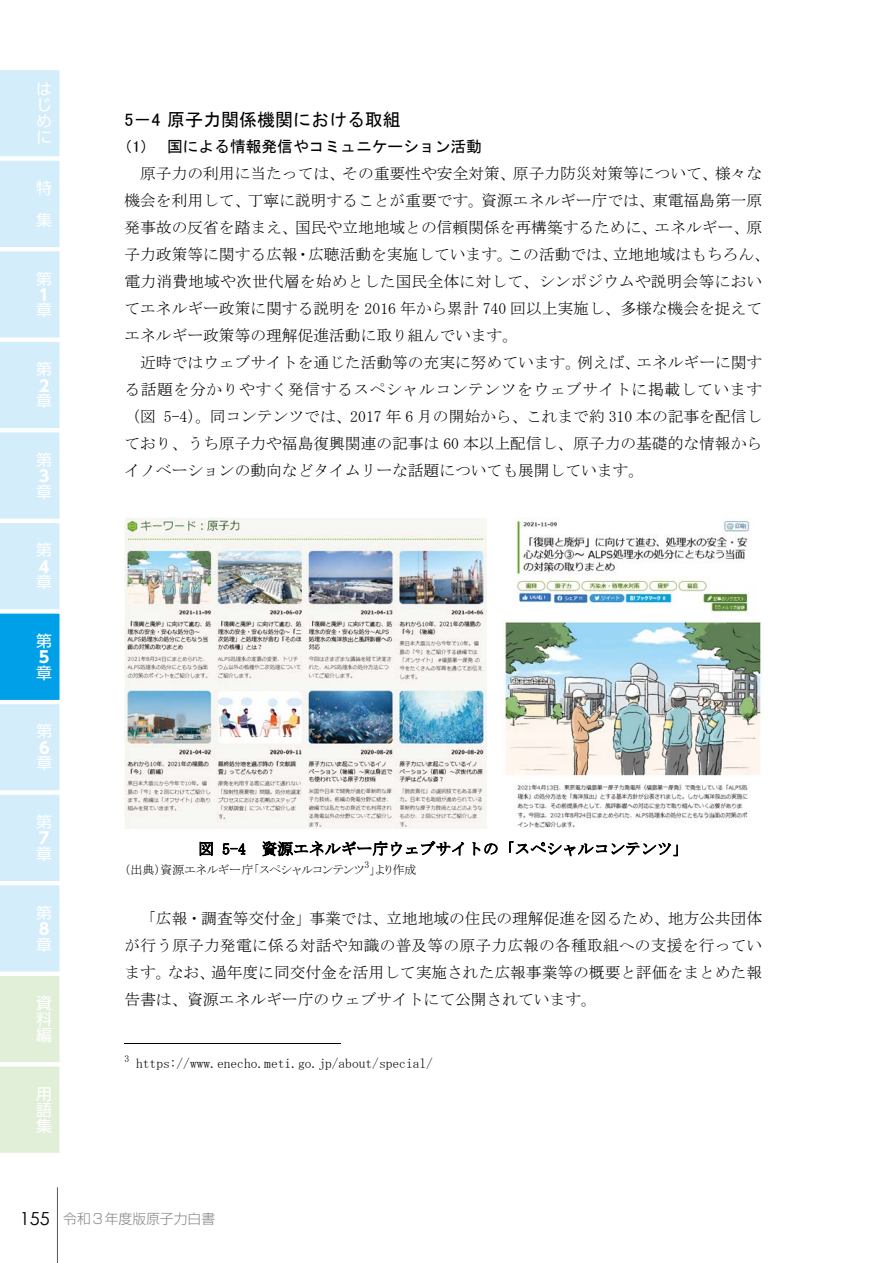
<style>
.page{position:relative;width:893px;height:1263px;background:#fff}
.page>*{position:absolute;margin:0;border:0;box-sizing:border-box;transform-origin:0 0}
.t1{font:18px "MS Gothic";color:#000}
.t2{font:15.9px/15.9px "UD Shin Go Pro";color:#fff;text-align:justify}
.t3{font:700 15.9px "UD Shin Go Pro";color:#fff}
.t4{font:15.75px/27px "MS Mincho";color:#000;text-align:justify}
.t5{font:15.75px "MS Gothic";color:#000}
.t6{font:300 13.8px "Shin Go Pro";color:#898989}
.t7{font:13.5px "MS Mincho";color:#000}
.t8{font:12px "MS P Mincho";color:#000}
.t9{font:9.75px "MS P Mincho";color:#000}
.s1{font-family:"MS P Gothic"}
.s2{font-family:"Century Gothic";font-weight:400;font-size:18px;color:#000}
</style>
<div class="page">
<hr style="left:124px;top:1043px;width:216px;height:1px;background:#000">
<img style="left:124px;top:518px;width:363px;height:311px">
<img style="left:502px;top:520px;width:260px;height:308px">
<hr style="left:57px;top:1187px;width:1px;height:76px;background:#585959">
<svg style="left:0;top:70px;width:60px;height:1083px;background:#c6e7f4"></svg>
<p class="t2" style="left:36px;top:81px;width:16px">はじめに</p>
<p class="t2" style="left:36px;top:172px;width:17px;line-height:32px">特集</p>
<p class="t2" style="left:36px;top:270px;width:17px">第</p>
<p class="t3" style="left:36px;top:282px;width:11px">１</p>
<p class="t2" style="left:36px;top:302px;width:17px">章</p>
<p class="t2" style="left:36px;top:361px;width:17px">第</p>
<p class="t3" style="left:36px;top:373px;width:14px">２</p>
<p class="t2" style="left:36px;top:393px;width:17px">章</p>
<p class="t2" style="left:36px;top:451px;width:17px">第</p>
<p class="t3" style="left:36px;top:463px;width:14px">３</p>
<p class="t2" style="left:36px;top:483px;width:17px">章</p>
<p class="t2" style="left:36px;top:542px;width:17px">第</p>
<p class="t3" style="left:36px;top:554px;width:14px">４</p>
<p class="t2" style="left:36px;top:574px;width:17px">章</p>
<p class="t2" style="left:36px;top:632px;width:17px">第</p>
<p class="t3" style="left:36px;top:644px;width:14px">５</p>
<p class="t2" style="left:36px;top:664px;width:17px">章</p>
<p class="t2" style="left:37px;top:723px;width:17px">第</p>
<p class="t3" style="left:37px;top:735px;width:14px">６</p>
<p class="t2" style="left:37px;top:755px;width:17px">章</p>
<p class="t2" style="left:36px;top:814px;width:17px">第</p>
<p class="t3" style="left:36px;top:825px;width:14px">７</p>
<p class="t2" style="left:36px;top:845px;width:17px">章</p>
<p class="t2" style="left:36px;top:904px;width:17px">第</p>
<p class="t3" style="left:36px;top:916px;width:14px">８</p>
<p class="t2" style="left:36px;top:936px;width:17px">章</p>
<p class="t2" style="left:36px;top:995px;width:17px">資料編</p>
<p class="t2" style="left:36px;top:1085px;width:17px">用語集</p>
<p class="t1" style="left:124px;top:111px;width:278px"><span class="s1">5－4</span> 原子力関係機関における取組</p>
<p class="t5" style="left:124px;top:139px;width:359px"><span class="s1">（1）</span> 国による情報発信やコミュニケーション活動</p>
<p class="t4" style="left:124px;top:160px;width:647px;text-align:left;text-indent:16px">原子力の利用に当たっては、その重要性や安全対策、原子力防災対策等について、様々な機会を利用して、丁寧に説明することが重要です。資源エネルギー庁では、東電福島第一原発事故の反省を踏まえ、国民や立地地域との信頼関係を再構築するために、エネルギー、原子力政策等に関する広報・広聴活動を実施しています。この活動では、立地地域はもちろん、電力消費地域や次世代層を始めとした国民全体に対して、シンポジウムや説明会等においてエネルギー政策に関する説明を 2016 年から累計 740 回以上実施し、多様な機会を捉えてエネルギー政策等の理解促進活動に取り組んでいます。</p>
<p class="t4" style="left:124px;top:349px;width:639px;text-indent:16px">近時ではウェブサイトを通じた活動等の充実に努めています。例えば、エネルギーに関する話題を分かりやすく発信するスペシャルコンテンツをウェブサイトに掲載しています（図 5-4）。同コンテンツでは、2017 年 6 月の開始から、これまで約 310 本の記事を配信しており、うち原子力や福島復興関連の記事は 60 本以上配信し、原子力の基礎的な情報からイノベーションの動向などタイムリーな話題についても展開しています。</p>
<p class="t4" style="left:198px;top:835px;width:491px">図 5-4 資源エネルギー庁ウェブサイトの「スペシャルコンテンツ」</p>
<p class="t8" style="left:124px;top:864px;width:293px">（出典）資源エネルギー庁「スペシャルコンテンツ」より作成</p>
<p class="t9" style="left:365px;top:860px;width:6px">3</p>
<p class="t4" style="left:124px;top:904px;width:639px;text-indent:16px">「広報・調査等交付金」事業では、立地地域の住民の理解促進を図るため、地方公共団体が行う原子力発電に係る対話や知識の普及等の原子力広報の各種取組への支援を行っています。なお、過年度に同交付金を活用して実施された広報事業等の概要と評価をまとめた報告書は、資源エネルギー庁のウェブサイトにて公開されています。</p>
<p class="t7" style="left:124px;top:1056px;width:310px"><sup>3</sup> https://www.enecho.meti.go.jp/about/special/</p>
<p class="t6" style="left:20px;top:1208px;width:197px"><span class="s2">155</span> 令和３年度版原子力白書</p>
</div>
